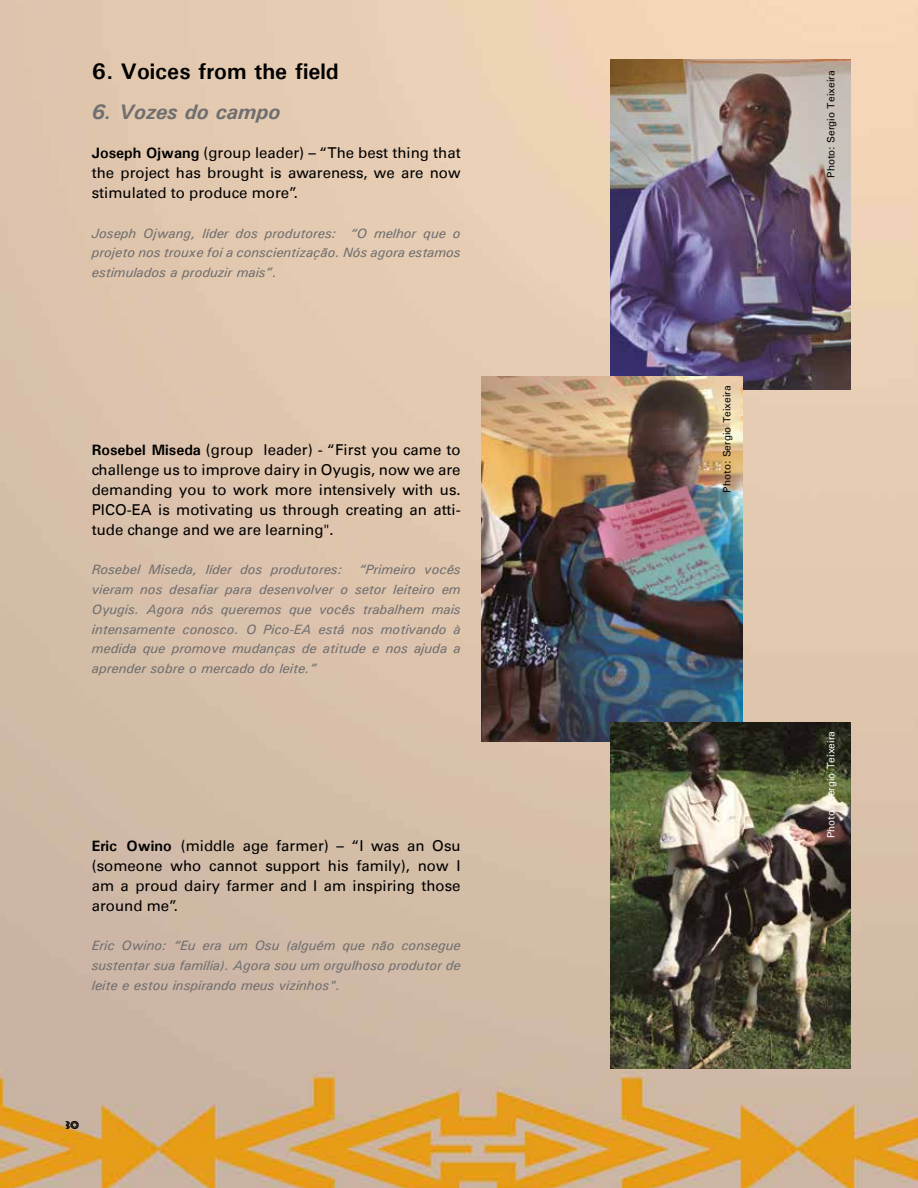
<style>
.page{position:relative;width:918px;height:1188px;background:#fff}
.page>*{position:absolute;margin:0;border:0;box-sizing:border-box;transform-origin:0 0}
.t1{font:700 22.5px "Univers";color:#000}
.t2{font:italic 700 21px "Univers";color:#706f6f}
.t3{font:15px/19.8px "Univers LT";color:#000;text-align:justify}
.t4{font:italic 500 13.5px/19.8px "Univers";color:#706f6f;text-align:justify}
.t5{font:500 10.5px "Univers";color:#000}
.t6{font:500 10.5px "Univers";color:#fff}
.t7{font:10.5px "African";color:#000}
.s1{font-family:"Univers";font-weight:700}
</style>
<div class="page">
<img style="left:0;top:0;width:918px;height:1188px">
<img style="left:611px;top:59px;width:240px;height:331px">
<img style="left:482px;top:376px;width:260px;height:365px">
<img style="left:611px;top:722px;width:240px;height:346px">
<h1 class="t1" style="left:92px;top:57px;width:248px">6. Voices from the field</h1>
<h2 class="t2" style="left:92px;top:98px;width:190px">6. Vozes do campo</h2>
<p class="t3" style="left:92px;top:143px;width:370px"><span class="s1">Joseph Ojwang</span> (group leader) – “The best thing that the project has brought is awareness, we are now stimulated to produce more”.</p>
<p class="t4" style="left:92px;top:223px;width:370px">Joseph Ojwang, líder dos produtores: “O melhor que o projeto nos trouxe foi a conscientização. Nós agora estamos estimulados a produzir mais”.</p>
<p class="t3" style="left:92px;top:440px;width:370px"><span class="s1">Rosebel Miseda</span> (group leader) - “First you came to challenge us to improve dairy in Oyugis, now we are demanding you to work more intensively with us.<br>PICO-EA is motivating us through creating an atti&shy;tude change and we are learning".</p>
<p class="t4" style="left:92px;top:559px;width:370px">Rosebel Miseda, líder dos produtores: “Primeiro vocês vieram nos desafiar para desenvolver o setor leiteiro em Oyugis. Agora nós queremos que vocês trabalhem mais intensamente conosco. O Pico-EA está nos motivando à medida que promove mudanças de atitude e nos ajuda a aprender sobre o mercado do leite.”</p>
<p class="t3" style="left:92px;top:836px;width:370px"><span class="s1">Eric Owino</span> (middle age farmer) – “I was an Osu (someone who cannot support his family), now I am a proud dairy farmer and I am inspiring those around me”.</p>
<p class="t4" style="left:92px;top:935px;width:370px">Eric Owino: “Eu era um Osu (alguém que não consegue sustentar sua família). Agora sou um orgulhoso produtor de leite e estou inspirando meus vizinhos".</p>
<p class="t7" style="left:65px;top:1120px;width:16px">30</p>
<p class="t5" style="left:720px;top:493px;width:109px;rotate:-90deg">Photo: Sergio Teixeira</p>
<p class="t5" style="left:824px;top:178px;width:109px;rotate:-90deg">Photo: Sergio Teixeira</p>
<p class="t6" style="left:824px;top:838px;width:109px;rotate:-90deg">Photo: Sergio Teixeira</p>
</div>
